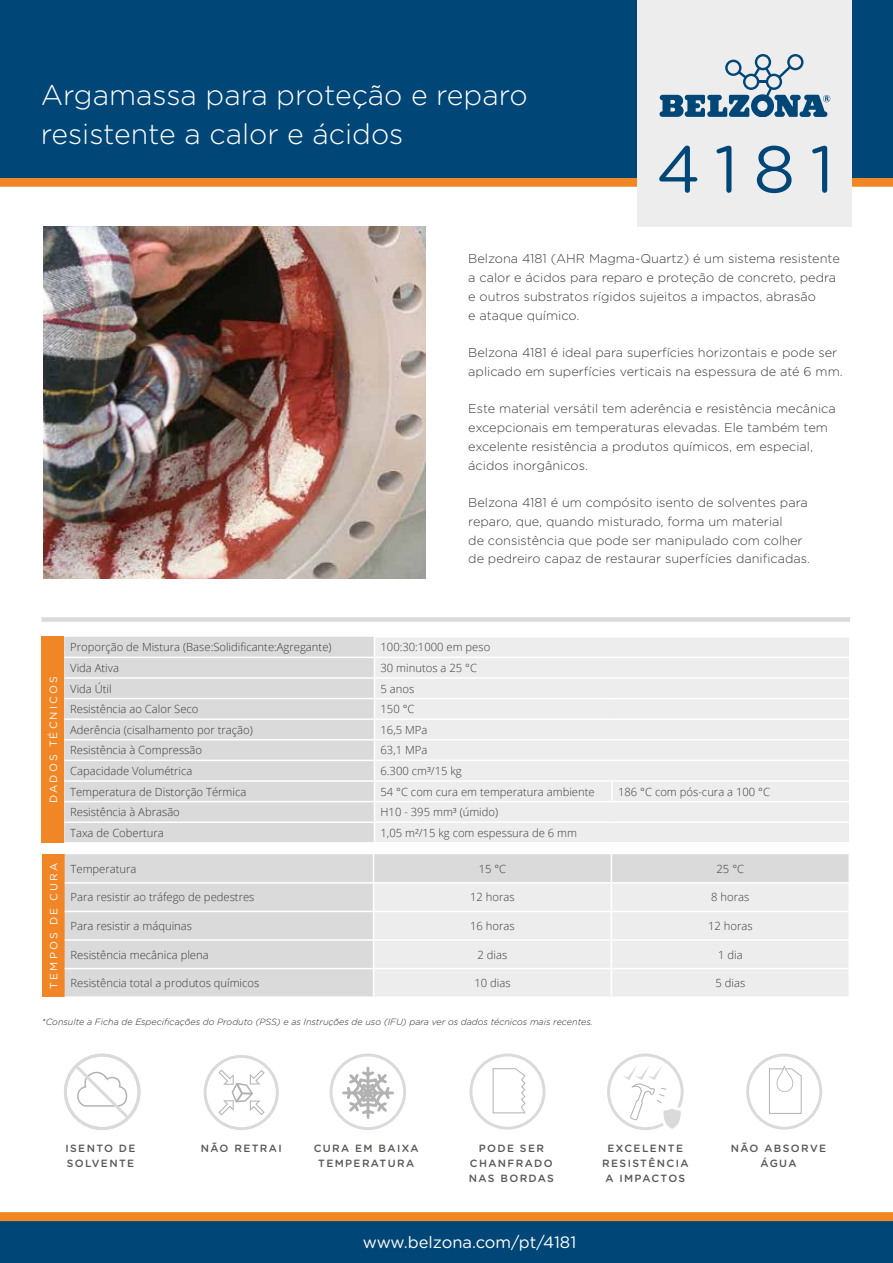
<style>
.page{position:relative;width:893px;height:1263px;background:#fff}
.page>*{position:absolute;margin:0;border:0;box-sizing:border-box;transform-origin:0 0}
.t1{font:66px "Gotham Rounded";color:#004676}
.t2{font:300 28.5px/39px "Gotham Rounded";color:#fff}
.t3{font:16.5px "Gotham Rounded";color:#fff}
.t4{font:300 12.75px/18.8px "Gotham Rounded";color:#3c3c3b}
.t5{font:300 11.25px "Open Sans";color:#3c3c3b}
.t6{font:500 10.5px/14.9px "Gotham Rounded";letter-spacing:.13em;color:#575756;text-align:center}
.t7{font:10.5px "Gotham Rounded";letter-spacing:.2em;color:#fff}
.t8{font:italic 300 9px "Gotham Rounded";color:#282827}
</style>
<div class="page">
<div style="left:0;top:178px;width:893px;height:9px;background:#f18625"></div>
<div style="left:0;top:0;width:893px;height:178px;background:#004676"></div>
<div style="left:0;top:1220px;width:893px;height:43px;background:#004676"></div>
<img style="left:44px;top:226px;width:382px;height:352px">
<div style="left:41px;top:617px;width:809px;height:5px;background:#dadada"></div>
<div style="left:638px;top:0;width:214px;height:226px;background:#ededed"></div>
<svg style="left:659px;top:54px;width:171px;height:63px"></svg>
<div style="left:0;top:1212px;width:893px;height:9px;background:#f18625"></div>
<svg style="left:64px;top:1053px;width:76px;height:77px"></svg>
<svg style="left:330px;top:1053px;width:76px;height:77px"></svg>
<svg style="left:607px;top:1053px;width:77px;height:77px"></svg>
<svg style="left:469px;top:1053px;width:76px;height:76px"></svg>
<svg style="left:746px;top:1053px;width:76px;height:76px"></svg>
<svg style="left:204px;top:1055px;width:75px;height:75px"></svg>
<div style="left:41px;top:637px;width:23px;height:206px;background:#f18626"></div>
<div style="left:64px;top:637px;width:310px;height:205px;background:#dadada"></div>
<div style="left:375px;top:638px;width:474px;height:204px;background:#ededed"></div>
<hr style="left:64px;top:657px;width:310px;height:1px;background:#fff">
<hr style="left:374px;top:657px;width:238px;height:1px;background:#fff">
<hr style="left:612px;top:657px;width:238px;height:1px;background:#fff">
<hr style="left:64px;top:677px;width:310px;height:2px;background:#fff">
<hr style="left:374px;top:677px;width:238px;height:2px;background:#fff">
<hr style="left:612px;top:677px;width:238px;height:2px;background:#fff">
<hr style="left:64px;top:698px;width:310px;height:1px;background:#fff">
<hr style="left:374px;top:698px;width:238px;height:1px;background:#fff">
<hr style="left:612px;top:698px;width:238px;height:1px;background:#fff">
<hr style="left:64px;top:718px;width:310px;height:2px;background:#fff">
<hr style="left:374px;top:718px;width:238px;height:2px;background:#fff">
<hr style="left:612px;top:718px;width:238px;height:2px;background:#fff">
<hr style="left:64px;top:739px;width:310px;height:1px;background:#fff">
<hr style="left:374px;top:739px;width:238px;height:1px;background:#fff">
<hr style="left:612px;top:739px;width:238px;height:1px;background:#fff">
<hr style="left:64px;top:760px;width:310px;height:1px;background:#fff">
<hr style="left:374px;top:760px;width:238px;height:1px;background:#fff">
<hr style="left:612px;top:760px;width:238px;height:1px;background:#fff">
<hr style="left:64px;top:780px;width:310px;height:2px;background:#fff">
<hr style="left:374px;top:780px;width:238px;height:2px;background:#fff">
<hr style="left:612px;top:780px;width:238px;height:2px;background:#fff">
<svg style="left:611px;top:782px;width:2px;height:19px"></svg>
<hr style="left:64px;top:801px;width:310px;height:1px;background:#fff">
<hr style="left:374px;top:801px;width:238px;height:1px;background:#fff">
<hr style="left:612px;top:801px;width:238px;height:1px;background:#fff">
<hr style="left:64px;top:821px;width:310px;height:2px;background:#fff">
<hr style="left:374px;top:821px;width:238px;height:2px;background:#fff">
<hr style="left:612px;top:821px;width:238px;height:2px;background:#fff">
<div style="left:42px;top:854px;width:23px;height:143px;background:#f18626"></div>
<div style="left:65px;top:854px;width:783px;height:142px;background:#dadada"></div>
<div style="left:374px;top:883px;width:474px;height:113px;background:#ededed"></div>
<hr style="left:65px;top:911px;width:308px;height:1px;background:#fff">
<hr style="left:374px;top:911px;width:237px;height:1px;background:#fff">
<hr style="left:611px;top:911px;width:239px;height:1px;background:#fff">
<hr style="left:65px;top:939px;width:308px;height:2px;background:#fff">
<hr style="left:374px;top:939px;width:237px;height:2px;background:#fff">
<hr style="left:611px;top:939px;width:239px;height:2px;background:#fff">
<hr style="left:65px;top:968px;width:308px;height:1px;background:#fff">
<hr style="left:374px;top:968px;width:237px;height:1px;background:#fff">
<hr style="left:611px;top:968px;width:239px;height:1px;background:#fff">
<svg style="left:611px;top:854px;width:1px;height:142px"></svg>
<hr style="left:65px;top:882px;width:308px;height:1px;background:#fff">
<hr style="left:374px;top:882px;width:237px;height:1px;background:#fff">
<hr style="left:611px;top:882px;width:239px;height:1px;background:#fff">
<svg style="left:373px;top:854px;width:1px;height:142px"></svg>
<h2 class="t2" style="left:41px;top:74px;width:488px">Argamassa para proteção e reparo resistente a calor e ácidos</h2>
<h1 class="t1" style="left:656px;top:124px;width:179px">4181</h1>
<p class="t4" style="left:468px;top:249px;width:373px">Belzona 4181 (AHR Magma-Quartz) é um sistema resistente a calor e ácidos para reparo e proteção de concreto, pedra e outros substratos rígidos sujeitos a impactos, abrasão<br>e ataque químico.</p>
<p class="t4" style="left:468px;top:343px;width:376px">Belzona 4181 é ideal para superfícies horizontais e pode ser aplicado em superfícies verticais na espessura de até 6 mm.</p>
<p class="t4" style="left:468px;top:399px;width:369px">Este material versátil tem aderência e resistência mecânica excepcionais em temperaturas elevadas. Ele também tem excelente resistência a produtos químicos, em especial, ácidos inorgânicos.</p>
<p class="t4" style="left:468px;top:493px;width:343px">Belzona 4181 é um compósito isento de solventes para reparo, que, quando misturado, forma um material<br>de consistência que pode ser manipulado com colher de pedreiro capaz de restaurar superfícies danificadas.</p>
<p class="t7" style="left:46px;top:803px;width:128px;rotate:-90deg">DADOS TÉCNICOS</p>
<p class="t5" style="left:70px;top:639px;width:263px">Proporção de Mistura (Base:Solidificante:Agregante)</p>
<p class="t5" style="left:380px;top:639px;width:111px">100:30:1000 em peso</p>
<p class="t5" style="left:70px;top:660px;width:50px">Vida Ativa</p>
<p class="t5" style="left:380px;top:660px;width:98px">30 minutos a 25 °C</p>
<p class="t5" style="left:70px;top:681px;width:43px">Vida Útil</p>
<p class="t5" style="left:380px;top:681px;width:35px">5 anos</p>
<p class="t5" style="left:70px;top:701px;width:130px">Resistência ao Calor Seco</p>
<p class="t5" style="left:380px;top:701px;width:35px">150 °C</p>
<p class="t5" style="left:70px;top:722px;width:184px">Aderência (cisalhamento por tração)</p>
<p class="t5" style="left:380px;top:722px;width:48px">16,5 MPa</p>
<p class="t5" style="left:70px;top:743px;width:133px">Resistência à Compressão</p>
<p class="t5" style="left:380px;top:743px;width:48px">63,1 MPa</p>
<p class="t5" style="left:70px;top:763px;width:124px">Capacidade Volumétrica</p>
<p class="t5" style="left:380px;top:763px;width:83px">6.300 cm³/15 kg</p>
<p class="t5" style="left:70px;top:784px;width:178px">Temperatura de Distorção Térmica</p>
<p class="t5" style="left:380px;top:784px;width:216px">54 °C com cura em temperatura ambiente</p>
<p class="t5" style="left:618px;top:784px;width:153px">186 °C com pós-cura a 100 °C</p>
<p class="t5" style="left:70px;top:804px;width:111px">Resistência à Abrasão</p>
<p class="t5" style="left:380px;top:804px;width:119px">H10 - 395 mm³ (úmido)</p>
<p class="t5" style="left:70px;top:825px;width:95px">Taxa de Cobertura</p>
<p class="t5" style="left:380px;top:825px;width:198px">1,05 m²/15 kg com espessura de 6 mm</p>
<p class="t7" style="left:47px;top:989px;width:127px;rotate:-90deg">TEMPOS DE CURA</p>
<p class="t5" style="left:71px;top:861px;width:67px">Temperatura</p>
<p class="t5" style="left:479px;top:861px;width:29px">15 °C</p>
<p class="t5" style="left:717px;top:861px;width:29px">25 °C</p>
<p class="t5" style="left:71px;top:890px;width:185px">Para resistir ao tráfego de pedestres</p>
<p class="t5" style="left:470px;top:890px;width:46px">12 horas</p>
<p class="t5" style="left:711px;top:890px;width:40px">8 horas</p>
<p class="t5" style="left:71px;top:918px;width:123px">Para resistir a máquinas</p>
<p class="t5" style="left:470px;top:918px;width:46px">16 horas</p>
<p class="t5" style="left:708px;top:918px;width:46px">12 horas</p>
<p class="t5" style="left:71px;top:947px;width:140px">Resistência mecânica plena</p>
<p class="t5" style="left:478px;top:947px;width:31px">2 dias</p>
<p class="t5" style="left:718px;top:947px;width:26px">1 dia</p>
<p class="t5" style="left:71px;top:975px;width:190px">Resistência total a produtos químicos</p>
<p class="t5" style="left:474px;top:975px;width:38px">10 dias</p>
<p class="t5" style="left:715px;top:975px;width:31px">5 dias</p>
<p class="t8" style="left:42px;top:1016px;width:552px">*Consulte a Ficha de Especificações do Produto (PSS) e as Instruções de uso (IFU) para ver os dados técnicos mais recentes.</p>
<p class="t6" style="left:66px;top:1141px;width:72px">ISENTO DE</p>
<p class="t6" style="left:201px;top:1141px;width:82px">NÃO RETRAI</p>
<p class="t6" style="left:67px;top:1156px;width:69px">SOLVENTE</p>
<p class="t6" style="left:314px;top:1141px;width:106px">CURA EM BAIXA<br>TEMPERATURA</p>
<p class="t6" style="left:469px;top:1141px;width:87px">PODE SER<br>CHANFRADO<br>NAS BORDAS</p>
<p class="t3" style="left:363px;top:1231px;width:215px">www.belzona.com/pt/4181</p>
<p class="t6" style="left:602px;top:1141px;width:88px">EXCELENTE<br>RESISTÊNCIA<br>A IMPACTOS</p>
<p class="t6" style="left:731px;top:1141px;width:97px">NÃO ABSORVE<br>ÁGUA</p>
</div>
